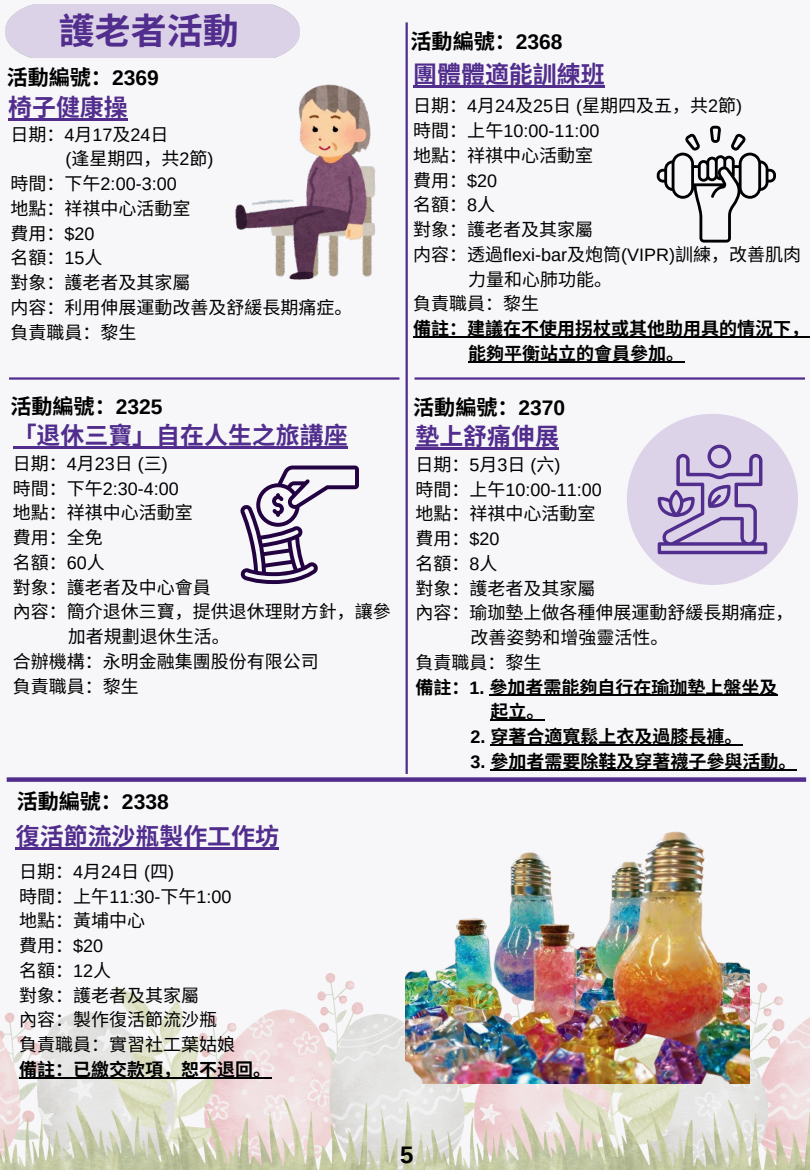
<style>
.page{position:relative;width:810px;height:1170px;background:#f7f7f9}
.page>*{position:absolute;margin:0;border:0;box-sizing:border-box;transform-origin:0 0}
.t1{font:700 36px "Noto Sans CJ Ksc";color:#512d8d}
.t2{font:700 24px "Noto Sans CJ Ksc";color:#512d8d}
.t3{font:700 24px "Arimo";color:#000}
.t4{font:700 21px "Noto Sans CJ Ksc";color:#000}
.t5{font:18px/24.8px "Noto Sans CJ Ksc";color:#000}
.t6{font:700 18px/24.8px "Noto Sans CJ Ksc";color:#000}
.t7{font:18px "Arimo";color:#000}
.s1{font-family:"Arimo"}
.s2{font-family:"Noto Sans CJ Ksc"}
</style>
<div class="page">
<hr style="left:406px;top:22px;width:2px;height:752px;background:#512d8d">
<img style="left:235px;top:81px;width:171px;height:205px">
<hr style="left:415px;top:377px;width:390px;height:3px;background:#512d8d">
<div style="left:7px;top:777px;width:799px;height:5px;background:#512d8d"></div>
<hr style="left:489px;top:695px;width:288px;height:1px;background:#000">
<hr style="left:490px;top:720px;width:54px;height:1px;background:#000">
<hr style="left:490px;top:744px;width:252px;height:1px;background:#000">
<hr style="left:490px;top:769px;width:306px;height:1px;background:#000">
<svg style="left:627px;top:414px;width:171px;height:171px"></svg>
<hr style="left:9px;top:377px;width:390px;height:3px;background:#512d8d">
<hr style="left:413px;top:336px;width:396px;height:1px;background:#000">
<hr style="left:468px;top:361px;width:216px;height:1px;background:#000">
<svg style="left:657px;top:126px;width:119px;height:117px"></svg>
<img style="left:0;top:970px;width:810px;height:200px">
<hr style="left:19px;top:1077px;width:252px;height:1px;background:#000">
<img style="left:405px;top:831px;width:344px;height:252px">
<svg style="left:240px;top:466px;width:119px;height:118px"></svg>
<hr style="left:8px;top:118px;width:120px;height:2px;background:#512d8d">
<hr style="left:413px;top:86px;width:192px;height:2px;background:#512d8d">
<hr style="left:415px;top:447px;width:144px;height:3px;background:#512d8d">
<hr style="left:13px;top:446px;width:335px;height:3px;background:#512d8d">
<hr style="left:16px;top:847px;width:263px;height:2px;background:#512d8d">
<h1 class="t1" style="left:59px;top:11px;width:181px">護老者活動</h1>
<p class="t4" style="left:411px;top:29px;width:154px">活動編號：<span class="s1">2368</span></p>
<p class="t4" style="left:7px;top:66px;width:154px">活動編號：<span class="s1">2369</span></p>
<h2 class="t2" style="left:413px;top:61px;width:193px">團體體適能訓練班</h2>
<h2 class="t2" style="left:8px;top:93px;width:121px">椅子健康操</h2>
<p class="t5" style="left:66px;top:122px;width:149px;text-indent:-55px">日期：<span class="s1">4</span>月 <span class="s1">17</span>及<span class="s1">24</span>日<br><span class="s1">(</span>逢星期四，共<span class="s1">2</span>節<span class="s1">)</span></p>
<p class="t7" style="left:11px;top:173px;width:168px"><span class="s2">時間：下午</span>2:00-3:00</p>
<p class="t5" style="left:11px;top:196px;width:343px">地點：祥祺中心活動室<br>費用：<span class="s1">$20<br></span>名額：<span class="s1">15</span>人<br>對象：護老者及其家屬<br>内容：利用伸展運動改善及舒緩長期痛症。負責職員：黎生</p>
<p class="t4" style="left:11px;top:394px;width:154px">活動編號：<span class="s1">2325</span></p>
<h2 class="t2" style="left:13px;top:422px;width:336px">「退休三寶」自在人生之旅講座</h2>
<p class="t5" style="left:13px;top:451px;width:157px">日期：<span class="s1">4</span>月<span class="s1">23</span>日 <span class="s1">(</span>三<span class="s1">)</span></p>
<p class="t7" style="left:13px;top:477px;width:168px"><span class="s2">時間：下午</span>2:30-4:00</p>
<p class="t5" style="left:13px;top:501px;width:182px">地點：祥祺中心活動室</p>
<p class="t5" style="left:13px;top:525px;width:91px">費用：全免</p>
<p class="t5" style="left:13px;top:550px;width:92px">名額：<span class="s1">60</span>人</p>
<p class="t5" style="left:13px;top:575px;width:200px">對象：護老者及中心會員</p>
<p class="t5" style="left:13px;top:600px;width:380px">內容：簡介退休三寶，提供退休理財方針，讓參</p>
<p class="t5" style="left:68px;top:624px;width:163px">加者規劃退休生活。</p>
<p class="t5" style="left:13px;top:649px;width:308px">合辦機構：永明金融集團股份有限公司</p>
<p class="t5" style="left:13px;top:674px;width:125px">負責職員：黎生</p>
<p class="t4" style="left:17px;top:789px;width:154px">活動編號：<span class="s1">2338</span></p>
<h2 class="t2" style="left:16px;top:823px;width:265px">復活節流沙瓶製作工作坊</h2>
<p class="t5" style="left:19px;top:859px;width:157px">日期：<span class="s1">4</span>月<span class="s1">24</span>日 <span class="s1">(</span>四<span class="s1">)</span></p>
<p class="t7" style="left:19px;top:885px;width:214px"><span class="s2">時間：上午</span>11:30-<span class="s2">下午</span>1:00</p>
<p class="t5" style="left:19px;top:909px;width:218px">地點：黃埔中心<br>費用：<span class="s1">$20<br></span>名額：<span class="s1">12</span>人<br>對象：護老者及其家屬<br>內容：製作復活節流沙瓶負責職員：實習社工葉姑娘</p>
<p class="t6" style="left:19px;top:1057px;width:253px">備註：已繳交款項，恕不退回。</p>
<p class="t5" style="left:413px;top:94px;width:331px">日期：<span class="s1">4</span>月 <span class="s1">24</span>及<span class="s1">25</span>日 <span class="s1">(</span>星期四及五，共<span class="s1">2</span>節<span class="s1">)</span></p>
<p class="t7" style="left:413px;top:119px;width:188px"><span class="s2">時間：上午</span>10:00-11:00</p>
<p class="t5" style="left:413px;top:143px;width:181px">地點：祥祺中心活動室</p>
<p class="t5" style="left:413px;top:168px;width:86px">費用：<span class="s1">$20</span></p>
<p class="t5" style="left:413px;top:193px;width:82px">名額：<span class="s1">8</span>人</p>
<p class="t5" style="left:413px;top:217px;width:181px">對象：護老者及其家屬</p>
<p class="t5" style="left:413px;top:242px;width:386px">内容：透過<span class="s1">flexi-bar</span>及炮筒<span class="s1">(VIPR)</span>訓練，改善肌肉</p>
<p class="t5" style="left:468px;top:267px;width:145px">力量和心肺功能。</p>
<p class="t5" style="left:413px;top:292px;width:125px">負責職員：黎生</p>
<p class="t6" style="left:468px;top:316px;width:342px;text-indent:-55px">備註：建議在不使用拐杖或其他助用具的情況下，能夠平衡站立的會員參加。</p>
<p class="t4" style="left:413px;top:395px;width:154px">活動編號：<span class="s1">2370</span></p>
<h2 class="t2" style="left:415px;top:423px;width:145px">墊上舒痛伸展</h2>
<p class="t5" style="left:415px;top:452px;width:147px">日期：<span class="s1">5</span>月<span class="s1">3</span>日 <span class="s1">(</span>六<span class="s1">)</span></p>
<p class="t7" style="left:415px;top:478px;width:188px"><span class="s2">時間：上午</span>10:00-11:00</p>
<p class="t5" style="left:415px;top:502px;width:181px">地點：祥祺中心活動室</p>
<p class="t5" style="left:415px;top:527px;width:86px">費用：<span class="s1">$20</span></p>
<p class="t5" style="left:415px;top:551px;width:82px">名額：<span class="s1">8</span>人</p>
<p class="t5" style="left:415px;top:576px;width:181px">對象：護老者及其家屬</p>
<p class="t5" style="left:415px;top:601px;width:379px">內容：瑜珈墊上做各種伸展運動舒緩長期痛症，</p>
<p class="t5" style="left:470px;top:626px;width:199px">改善姿勢和增強靈活性。</p>
<p class="t5" style="left:415px;top:650px;width:125px">負責職員：黎生</p>
<p class="t6" style="left:415px;top:675px;width:364px">備註：<span class="s1">1.</span> 參加者需能夠自行在瑜珈墊上盤坐及</p>
<p class="t6" style="left:490px;top:700px;width:55px">起立。</p>
<p class="t6" style="left:470px;top:725px;width:274px"><span class="s1">2.</span> 穿著合適寬鬆上衣及過膝長褲。</p>
<p class="t6" style="left:470px;top:749px;width:328px"><span class="s1">3.</span> 參加者需要除鞋及穿著襪子參與活動。</p>
<h2 class="t3" style="left:400px;top:1139px;width:15px">5</h2>
</div>
